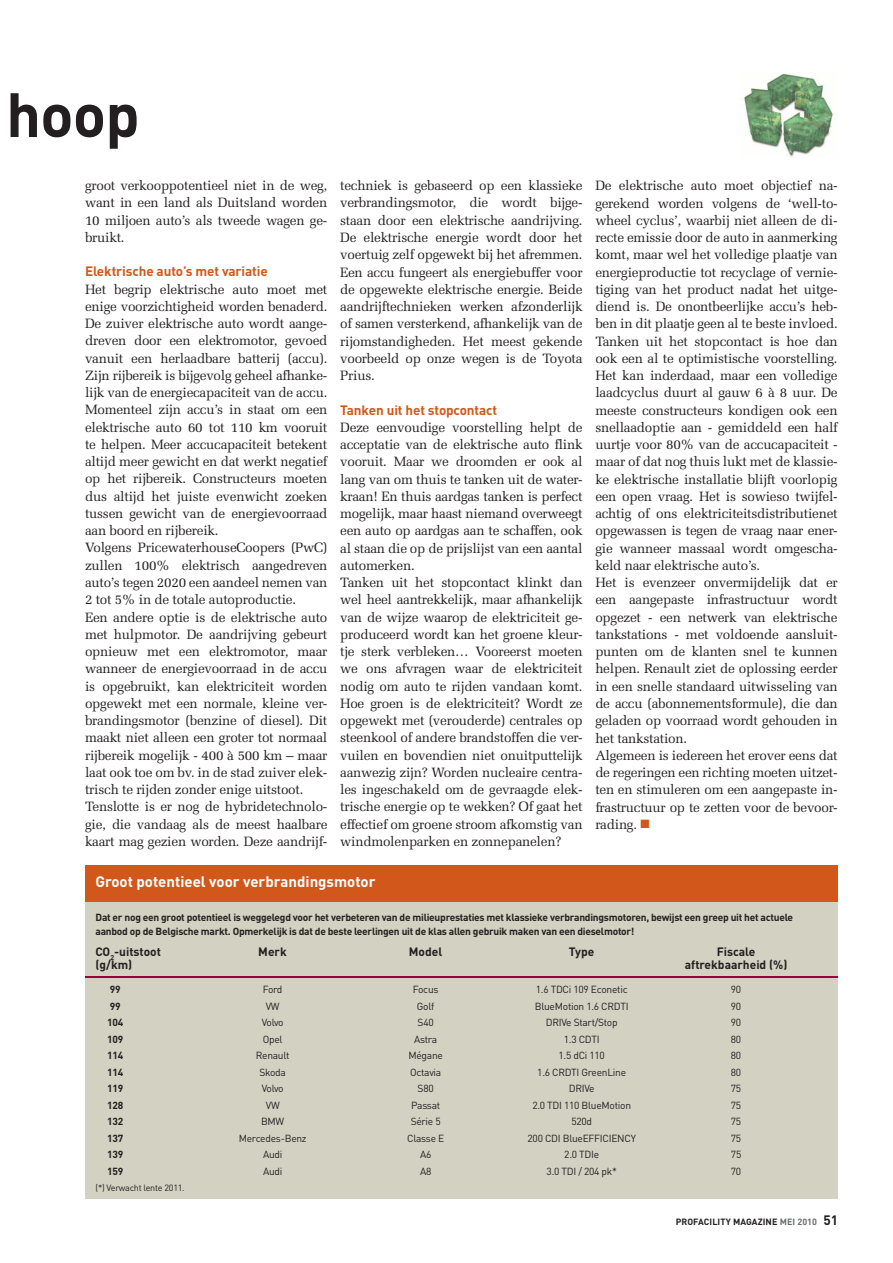
<style>
.page{position:relative;width:893px;height:1263px;background:#fff}
.page>*{position:absolute;margin:0;border:0;box-sizing:border-box;transform-origin:0 0}
.t1{font:700 61.5px "DINOT";color:#231f20}
.t2{font:700 15px "DINOT";color:#fff}
.t3{font:13.5px/17.2px "Melior LT";letter-spacing:-.02em;color:#231f20}
.t4{font:700 13.5px "DINOT";letter-spacing:-.01em;color:#d1581a}
.t5{font:700 12px "DINOT";color:#231f20}
.t6{font:10.2px "DINOT";letter-spacing:-.025em;color:#231f20}
.t7{font:700 10.2px/13.5px "DINOT";letter-spacing:-.025em;color:#231f20}
.t8{font:700 9px "DINOT";letter-spacing:.01em;color:#231f20}
.t9{font:9px "DINOT";letter-spacing:-.025em;color:#231f20}
.s1{color:#d1581a}
.s2{color:#6c6d70}
.s3{font-size:13.5px}
</style>
<div class="page">
<div style="left:85px;top:866px;width:753px;height:333px;background:#d2d1c2"></div>
<div style="left:85px;top:865px;width:753px;height:36px;background:#d1581a"></div>
<hr style="left:85px;top:977px;width:753px;height:1px;background:#9d0138">
<img style="left:743px;top:73px;width:90px;height:84px">
<h1 class="t1" style="left:6px;top:73px;width:135px">hoop</h1>
<p class="t3" style="left:85px;top:177px;width:244px;text-align:justify">groot verkooppotentieel niet in de weg, want in een land als Duitsland worden 10 miljoen auto’s als tweede wagen ge&shy;bruikt.</p>
<p class="t4" style="left:85px;top:262px;width:184px">Elektrische auto’s met variatie</p>
<p class="t3" style="left:85px;top:280px;width:244px">Het begrip elektrische auto moet met enige voorzichtigheid worden benaderd.<br>De zuiver elektrische auto wordt aange&shy;dreven door een elektromotor, gevoed vanuit een herlaadbare batterij (accu).<br>Zijn rijbereik is bijgevolg geheel afhanke&shy;lijk van de energiecapaciteit van de accu.<br>Momenteel zijn accu’s in staat om een elektrische auto 60 tot 110 km vooruit te helpen. Meer accucapaciteit betekent altijd meer gewicht en dat werkt negatief op het rijbereik. Constructeurs moeten dus altijd het juiste evenwicht zoeken tussen gewicht van de energievoorraad aan boord en rijbereik.<br>Volgens PricewaterhouseCoopers (PwC) zullen 100% elektrisch aangedreven auto’s tegen 2020 een aandeel nemen van 2 tot 5% in de totale autoproductie.<br>Een andere optie is de elektrische auto met hulpmotor. De aandrijving gebeurt opnieuw met een elektromotor, maar wanneer de energievoorraad in de accu is opgebruikt, kan elektriciteit worden opgewekt met een normale, kleine ver&shy;brandingsmotor (benzine of diesel). Dit maakt niet alleen een groter tot normaal rijbereik mogelijk - 400 à 500 km – maar laat ook toe om bv. in de stad zuiver elek&shy;trisch te rijden zonder enige uitstoot.<br>Tenslotte is er nog de hybridetechnolo&shy;gie, die vandaag als de meest haalbare kaart mag gezien worden. Deze aandrijf-</p>
<p class="t3" style="left:340px;top:177px;width:244px;text-align:justify">techniek is gebaseerd op een klassieke verbrandingsmotor, die wordt bijge&shy;staan door een elektrische aandrijving.<br>De elektrische energie wordt door het voertuig zelf opgewekt bij het afremmen.<br>Een accu fungeert als energiebuffer voor de opgewekte elektrische energie. Beide aandrijftechnieken werken afzonderlijk of samen versterkend, afhankelijk van de rijomstandigheden. Het meest gekende voorbeeld op onze wegen is de Toyota Prius.</p>
<p class="t4" style="left:340px;top:400px;width:159px">Tanken uit het stopcontact</p>
<p class="t3" style="left:340px;top:419px;width:244px">Deze eenvoudige voorstelling helpt de acceptatie van de elektrische auto flink vooruit. Maar we droomden er ook al lang van om thuis te tanken uit de water&shy;kraan! En thuis aardgas tanken is perfect mogelijk, maar haast niemand overweegt een auto op aardgas aan te schaffen, ook al staan die op de prijslijst van een aantal automerken.<br>Tanken uit het stopcontact klinkt dan wel heel aantrekkelijk, maar afhankelijk van de wijze waarop de elektriciteit ge&shy;produceerd wordt kan het groene kleur&shy;tje sterk verbleken… Vooreerst moeten we ons afvragen waar de elektriciteit nodig om auto te rijden vandaan komt.<br>Hoe groen is de elektriciteit? Wordt ze opgewekt met (verouderde) centrales op steenkool of andere brandstoffen die ver&shy;vuilen en bovendien niet onuitputtelijk aanwezig zijn? Worden nucleaire centra&shy;les ingeschakeld om de gevraagde elek&shy;trische energie op te wekken? Of gaat het effectief om groene stroom afkomstig van windmolenparken en zonnepanelen?</p>
<p class="t3" style="left:595px;top:177px;width:244px">De elektrische auto moet objectief na&shy;gerekend worden volgens de ‘well-to&shy;wheel cyclus’, waarbij niet alleen de di&shy;recte emissie door de auto in aanmerking komt, maar wel het volledige plaatje van energieproductie tot recyclage of vernie&shy;tiging van het product nadat het uitge&shy;diend is. De onontbeerlijke accu’s heb&shy;ben in dit plaatje geen al te beste invloed.<br>Tanken uit het stopcontact is hoe dan ook een al te optimistische voorstelling.<br>Het kan inderdaad, maar een volledige laadcyclus duurt al gauw 6 à 8 uur. De meeste constructeurs kondigen ook een snellaadoptie aan - gemiddeld een half uurtje voor 80% van de accucapaciteit - maar of dat nog thuis lukt met de klassie&shy;ke elektrische installatie blijft voorlopig een open vraag. Het is sowieso twijfel&shy;achtig of ons elektriciteitsdistributienet opgewassen is tegen de vraag naar ener&shy;gie wanneer massaal wordt omgescha&shy;keld naar elektrische auto’s.<br>Het is evenzeer onvermijdelijk dat er een aangepaste infrastructuur wordt opgezet - een netwerk van elektrische tankstations - met voldoende aansluit&shy;punten om de klanten snel te kunnen helpen. Renault ziet de oplossing eerder in een snelle standaard uitwisseling van de accu (abonnementsformule), die dan geladen op voorraad wordt gehouden in het tankstation.<br>Algemeen is iedereen het erover eens dat de regeringen een richting moeten uitzet&shy;ten en stimuleren om een aangepaste in&shy;frastructuur op te zetten voor de bevoor&shy;rading. <span class="s1">■</span></p>
<p class="t2" style="left:96px;top:871px;width:282px">Groot potentieel voor verbrandingsmotor</p>
<p class="t7" style="left:96px;top:910px;width:699px">Dat er nog een groot potentieel is weggelegd voor het verbeteren van de milieuprestaties met klassieke verbrandingsmotoren, bewijst een greep uit het actuele aanbod op de Belgische markt. Opmerkelijk is dat de beste leerlingen uit de klas allen gebruik maken van een dieselmotor!</p>
<p class="t5" style="left:96px;top:943px;width:67px">CO<sub>2</sub>-uitstoot</p>
<p class="t5" style="left:258px;top:943px;width:30px">Merk</p>
<p class="t5" style="left:409px;top:943px;width:35px">Model</p>
<p class="t5" style="left:569px;top:943px;width:27px">Type</p>
<p class="t5" style="left:717px;top:943px;width:40px">Fiscale</p>
<p class="t5" style="left:96px;top:957px;width:38px">(g/km)</p>
<p class="t5" style="left:685px;top:957px;width:104px">aftrekbaarheid (%)</p>
<p class="t7" style="left:110px;top:982px;width:12px">99</p>
<p class="t6" style="left:263px;top:983px;width:21px">Ford</p>
<p class="t6" style="left:413px;top:983px;width:27px">Focus</p>
<p class="t6" style="left:536px;top:983px;width:93px">1.6 TDCi 109 Econetic</p>
<p class="t6" style="left:731px;top:983px;width:12px">90</p>
<p class="t7" style="left:110px;top:999px;width:12px">99</p>
<p class="t6" style="left:266px;top:999px;width:16px">VW</p>
<p class="t6" style="left:417px;top:999px;width:19px">Golf</p>
<p class="t6" style="left:535px;top:999px;width:95px">BlueMotion 1.6 CRDTI</p>
<p class="t6" style="left:731px;top:999px;width:12px">90</p>
<p class="t7" style="left:107px;top:1015px;width:18px">104</p>
<p class="t6" style="left:262px;top:1016px;width:24px">Volvo</p>
<p class="t6" style="left:418px;top:1016px;width:18px">S40</p>
<p class="t6" style="left:546px;top:1016px;width:73px">DRIVe Start/Stop</p>
<p class="t6" style="left:731px;top:1016px;width:12px">90</p>
<p class="t7" style="left:107px;top:1032px;width:18px">109</p>
<p class="t6" style="left:263px;top:1032px;width:21px">Opel</p>
<p class="t6" style="left:414px;top:1032px;width:25px">Astra</p>
<p class="t6" style="left:564px;top:1032px;width:37px">1.3 CDTI</p>
<p class="t6" style="left:731px;top:1032px;width:12px">80</p>
<p class="t7" style="left:107px;top:1048px;width:18px">114</p>
<p class="t6" style="left:256px;top:1049px;width:35px">Renault</p>
<p class="t6" style="left:408px;top:1049px;width:36px">Mégane</p>
<p class="t6" style="left:558px;top:1049px;width:48px">1.5 dCi 110</p>
<p class="t6" style="left:731px;top:1049px;width:12px">80</p>
<p class="t7" style="left:107px;top:1065px;width:18px">114</p>
<p class="t6" style="left:259px;top:1065px;width:28px">Skoda</p>
<p class="t6" style="left:410px;top:1065px;width:33px">Octavia</p>
<p class="t6" style="left:537px;top:1065px;width:90px">1.6 CRDTI GreenLine</p>
<p class="t6" style="left:731px;top:1065px;width:12px">80</p>
<p class="t7" style="left:107px;top:1081px;width:18px">119</p>
<p class="t6" style="left:262px;top:1082px;width:24px">Volvo</p>
<p class="t6" style="left:418px;top:1082px;width:18px">S80</p>
<p class="t6" style="left:569px;top:1082px;width:27px">DRIVe</p>
<p class="t6" style="left:731px;top:1082px;width:12px">75</p>
<p class="t7" style="left:107px;top:1098px;width:18px">128</p>
<p class="t6" style="left:266px;top:1098px;width:16px">VW</p>
<p class="t6" style="left:411px;top:1098px;width:31px">Passat</p>
<p class="t6" style="left:532px;top:1098px;width:100px">2.0 TDI 110 BlueMotion</p>
<p class="t6" style="left:731px;top:1098px;width:12px">75</p>
<p class="t7" style="left:107px;top:1114px;width:18px">132</p>
<p class="t6" style="left:261px;top:1115px;width:25px">BMW</p>
<p class="t6" style="left:411px;top:1115px;width:32px">Série 5</p>
<p class="t6" style="left:571px;top:1115px;width:22px">520d</p>
<p class="t6" style="left:731px;top:1115px;width:12px">75</p>
<p class="t7" style="left:107px;top:1131px;width:18px">137</p>
<p class="t6" style="left:239px;top:1131px;width:69px">Mercedes-Benz</p>
<p class="t6" style="left:407px;top:1131px;width:39px">Classe E</p>
<p class="t6" style="left:528px;top:1131px;width:110px">200 CDI BlueEFFICIENCY</p>
<p class="t6" style="left:731px;top:1131px;width:12px">75</p>
<p class="t7" style="left:107px;top:1147px;width:18px">139</p>
<p class="t6" style="left:263px;top:1148px;width:21px">Audi</p>
<p class="t6" style="left:420px;top:1148px;width:13px">A6</p>
<p class="t6" style="left:564px;top:1148px;width:36px">2.0 TDIe</p>
<p class="t6" style="left:731px;top:1148px;width:12px">75</p>
<p class="t7" style="left:107px;top:1164px;width:18px">159</p>
<p class="t6" style="left:263px;top:1164px;width:21px">Audi</p>
<p class="t6" style="left:420px;top:1164px;width:13px">A8</p>
<p class="t6" style="left:547px;top:1164px;width:72px">3.0 TDI / 204 pk*</p>
<p class="t6" style="left:731px;top:1164px;width:12px">70</p>
<p class="t9" style="left:96px;top:1182px;width:91px">(*) Verwacht lente 2011.</p>
<p class="t8" style="left:676px;top:1215px;width:164px">PROFACILITY MAGAZINE <span class="s2">MEI 2010</span> <span class="s3">51</span></p>
</div>
